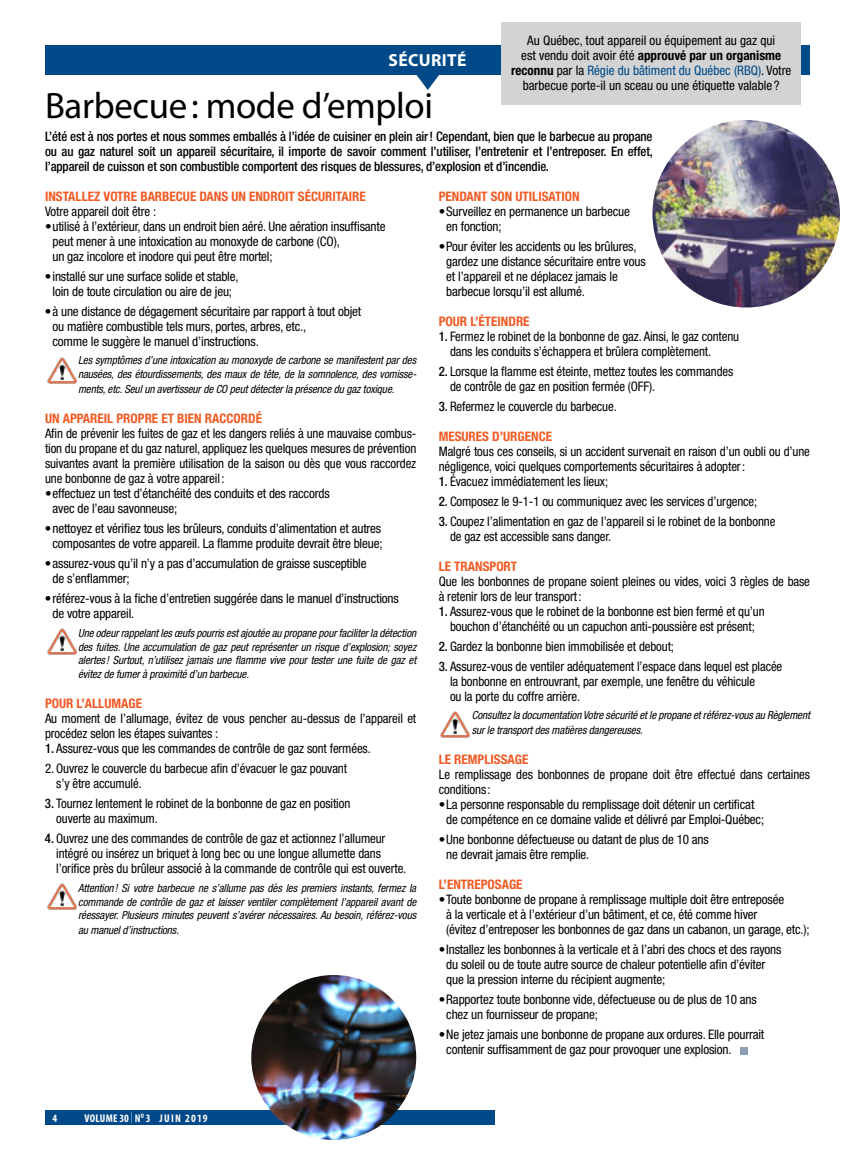
<style>
.page{position:relative;width:855px;height:1170px;background:#fff}
.page>*{position:absolute;margin:0;border:0;box-sizing:border-box;transform-origin:0 0}
.t1{font:36.88px "Myriad Pro";letter-spacing:-.01em;color:#000}
.t2{font:700 17.5px "Myriad Pro";letter-spacing:.02em;color:#fff}
.t3{font:condensed 13.12px/15px "Helvetica Neue";letter-spacing:-.01em;color:#000}
.t4{font:500 condensed 13.12px/15px "Helvetica Neue";letter-spacing:-.01em;color:#000;text-align:justify}
.t5{font:700 condensed 13.12px "Helvetica Neue";color:#f15a24}
.t6{font:italic condensed 11.25px/13.8px "Helvetica Neue";letter-spacing:-.01em;color:#000}
.t7{font:700 condensed 11.25px "Myriad Pro";letter-spacing:.06em;color:#fff}
.s1{font-weight:700}
.s2{color:#004988}
.s3{font-weight:500}
.s4{font-weight:300}
</style>
<div class="page">
<div style="left:45px;top:1110px;width:450px;height:15px;background:#004988"></div>
<svg style="left:45px;top:45px;width:765px;height:45px"></svg>
<div style="left:740px;top:1047px;width:8px;height:7px;background:#8c9fb7"></div>
<div style="left:501px;top:22px;width:300px;height:83px;background:#d1d3d4"></div>
<img style="left:652px;top:120px;width:188px;height:187px;border-radius:94px">
<img style="left:251px;top:975px;width:165px;height:165px;border-radius:82px">
<img style="left:47px;top:357px;width:30px;height:27px">
<img style="left:47px;top:628px;width:30px;height:27px">
<img style="left:440px;top:711px;width:30px;height:27px">
<img style="left:47px;top:883px;width:30px;height:27px">
<p class="t3" style="left:511px;top:33px;width:282px;text-align:center">Au Québec, tout appareil ou équipement au gaz qui<br>est vendu doit avoir été <span class="s1">approuvé par un organisme reconnu</span> par la <span class="s2">Régie du bâtiment du Québec (RBQ)</span>. Votre barbecue porte-il un sceau ou une étiquette valable ?</p>
<h2 class="t2" style="left:389px;top:48px;width:79px">SÉCURITÉ</h2>
<h1 class="t1" style="left:45px;top:83px;width:389px">Barbecue: mode d’emploi</h1>
<p class="t4" style="left:45px;top:128px;width:609px">L’été est à nos portes et nous sommes emballés à l’idée de cuisiner en plein air! Cependant, bien que le barbecue au propane ou au gaz naturel soit un appareil sécuritaire, il importe de savoir comment l’utiliser, l’entretenir et l’entreposer. En effet, l’appareil de cuisson et son combustible comportent des risques de blessures, d’explosion et d’incendie.</p>
<p class="t5" style="left:45px;top:188px;width:322px">INSTALLEZ VOTRE BARBECUE DANS UN ENDROIT SÉCURITAIRE</p>
<p class="t3" style="left:45px;top:203px;width:113px">Votre appareil doit être :</p>
<p class="t3" style="left:52px;top:218px;width:335px;text-indent:-7px">•utilisé à l’extérieur, dans un endroit bien aéré. Une aération insuffisante peut mener à une intoxication au monoxyde de carbone (CO),<br>un gaz incolore et inodore qui peut être mortel;</p>
<p class="t3" style="left:45px;top:268px;width:195px;text-align:center">•installé sur une surface solide et stable, loin de toute circulation ou aire de jeu;</p>
<p class="t3" style="left:52px;top:303px;width:310px;text-indent:-7px">•à une distance de dégagement sécuritaire par rapport à tout objet ou matière combustible tels murs, portes, arbres, etc.,<br>comme le suggère le manuel d’instructions.</p>
<p class="t6" style="left:78px;top:353px;width:340px">Les symptômes d’une intoxication au monoxyde de carbone se manifestent par des nausées, des étourdissements, des maux de tête, de la somnolence, des vomisse-</p>
<p class="t6" style="left:78px;top:382px;width:318px">ments, etc. Seul un avertisseur de CO peut détecter la présence du gaz toxique.</p>
<p class="t5" style="left:45px;top:411px;width:219px">UN APPAREIL PROPRE ET BIEN RACCORDÉ</p>
<p class="t3" style="left:45px;top:426px;width:373px;text-align:justify">Afin de prévenir les fuites de gaz et les dangers reliés à une mauvaise combus&shy;tion du propane et du gaz naturel, appliquez les quelques mesures de prévention suivantes avant la première utilisation de la saison ou dès que vous raccordez une bonbonne de gaz à votre appareil:</p>
<p class="t3" style="left:52px;top:486px;width:279px;text-indent:-7px">•effectuez un test d’étanchéité des conduits et des raccords avec de l’eau savonneuse;</p>
<p class="t3" style="left:45px;top:521px;width:339px;text-align:center">•nettoyez et vérifiez tous les brûleurs, conduits d’alimentation et autres composantes de votre appareil. La flamme produite devrait être bleue;</p>
<p class="t3" style="left:52px;top:556px;width:316px;text-indent:-7px">•assurez-vous qu’il n’y a pas d’accumulation de graisse susceptible de s’enflammer;</p>
<p class="t3" style="left:52px;top:591px;width:348px;text-indent:-7px">•référez-vous à la fiche d’entretien suggérée dans le manuel d’instructions de votre appareil.</p>
<p class="t6" style="left:78px;top:626px;width:340px;text-align:justify">Une odeur rappelant les œufs pourris est ajoutée au propane pour faciliter la détection des fuites. Une accumulation de gaz peut représenter un risque d’explosion; soyez alertes ! Surtout, n’utilisez jamais une flamme vive pour tester une fuite de gaz et évitez de fumer à proximité d’un barbecue.</p>
<p class="t5" style="left:45px;top:696px;width:99px">POUR L’ALLUMAGE</p>
<p class="t3" style="left:45px;top:711px;width:373px">Au moment de l’allumage, évitez de vous pencher au-dessus de l’appareil et procédez selon les étapes suivantes :</p>
<p class="t3" style="left:45px;top:741px;width:327px"><span class="s3">1.</span> Assurez-vous que les commandes de contrôle de gaz sont fermées.</p>
<p class="t3" style="left:56px;top:761px;width:292px;text-indent:-11px">2. Ouvrez le couvercle du barbecue afin d’évacuer le gaz pouvant s’y être accumulé.</p>
<p class="t3" style="left:56px;top:796px;width:296px;text-indent:-11px"><span class="s3">3.</span> Tournez lentement le robinet de la bonbonne de gaz en position ouverte au maximum.</p>
<p class="t3" style="left:56px;top:831px;width:352px;text-indent:-11px"><span class="s3">4.</span> Ouvrez une des commandes de contrôle de gaz et actionnez l’allumeur intégré ou insérez un briquet à long bec ou une longue allumette dans l’orifice près du brûleur associé à la commande de contrôle qui est ouverte.</p>
<p class="t6" style="left:78px;top:881px;width:340px;text-align:justify">Attention! Si votre barbecue ne s’allume pas dès les premiers instants, fermez la commande de contrôle de gaz et laisser ventiler complètement l’appareil avant de réessayer. Plusieurs minutes peuvent s’avérer nécessaires. Au besoin, référez-vous</p>
<p class="t6" style="left:78px;top:923px;width:102px">au manuel d’instructions.</p>
<p class="t5" style="left:439px;top:188px;width:142px">PENDANT SON UTILISATION</p>
<p class="t3" style="left:446px;top:203px;width:185px;text-indent:-7px">•Surveillez en permanence un barbecue en fonction;</p>
<p class="t3" style="left:446px;top:238px;width:201px;text-indent:-7px">•Pour éviter les accidents ou les brûlures, gardez une distance sécuritaire entre vous et l’appareil et ne déplacez jamais le barbecue lorsqu’il est allumé.</p>
<p class="t5" style="left:439px;top:313px;width:92px">POUR L’ÉTEINDRE</p>
<p class="t3" style="left:450px;top:328px;width:291px;text-indent:-11px"><span class="s3">1.</span> Fermez le robinet de la bonbonne de gaz. Ainsi, le gaz contenu dans les conduits s’échappera et brûlera complètement.</p>
<p class="t3" style="left:450px;top:363px;width:285px;text-indent:-11px"><span class="s3">2.</span> Lorsque la flamme est éteinte, mettez toutes les commandes de contrôle de gaz en position fermée (OFF).</p>
<p class="t3" style="left:439px;top:398px;width:180px"><span class="s3">3.</span> Refermez le couvercle du barbecue.</p>
<p class="t5" style="left:439px;top:428px;width:115px">MESURES D’URGENCE</p>
<p class="t3" style="left:439px;top:443px;width:373px">Malgré tous ces conseils, si un accident survenait en raison d’un oubli ou d’une négligence, voici quelques comportements sécuritaires à adopter:</p>
<p class="t3" style="left:439px;top:473px;width:171px"><span class="s3">1.</span> Évacuez immédiatement les lieux;</p>
<p class="t3" style="left:439px;top:493px;width:320px"><span class="s3">2.</span> Composez le 9-1-1 ou communiquez avec les services d’urgence;</p>
<p class="t3" style="left:450px;top:513px;width:327px;text-indent:-11px"><span class="s3">3.</span> Coupez l’alimentation en gaz de l’appareil si le robinet de la bonbonne de gaz est accessible sans danger.</p>
<p class="t5" style="left:439px;top:558px;width:80px">LE TRANSPORT</p>
<p class="t3" style="left:439px;top:573px;width:373px">Que les bonbonnes de propane soient pleines ou vides, voici 3 règles de base à retenir lors de leur transport:</p>
<p class="t3" style="left:439px;top:603px;width:327px;text-align:center"><span class="s3">1.</span> Assurez-vous que le robinet de la bonbonne est bien fermé et qu’un bouchon d’étanchéité ou un capuchon anti-poussière est présent;</p>
<p class="t3" style="left:439px;top:638px;width:237px"><span class="s3">2.</span> Gardez la bonbonne bien immobilisée et debout;</p>
<p class="t3" style="left:450px;top:658px;width:334px;text-indent:-11px"><span class="s3">3.</span> Assurez-vous de ventiler adéquatement l’espace dans lequel est placée la bonbonne en entrouvrant, par exemple, une fenêtre du véhicule<br>ou la porte du coffre arrière.</p>
<p class="t6" style="left:472px;top:708px;width:340px;line-height:15px">Consultez la documentation Votre sécurité et le propane et référez-vous au Règlement sur le transport des matières dangereuses.</p>
<p class="t5" style="left:439px;top:752px;width:91px">LE REMPLISSAGE</p>
<p class="t3" style="left:439px;top:767px;width:373px">Le remplissage des bonbonnes de propane doit être effectué dans certaines conditions :</p>
<p class="t3" style="left:446px;top:797px;width:319px;text-indent:-7px">•La personne responsable du remplissage doit détenir un certificat de compétence en ce domaine valide et délivré par Emploi-Québec;</p>
<p class="t3" style="left:446px;top:832px;width:264px;text-indent:-7px">•Une bonbonne défectueuse ou datant de plus de 10 ans ne devrait jamais être remplie.</p>
<p class="t5" style="left:439px;top:877px;width:85px">L’ENTREPOSAGE</p>
<p class="t3" style="left:446px;top:892px;width:365px;text-indent:-7px">•Toute bonbonne de propane à remplissage multiple doit être entreposée<br>à la verticale et à l’extérieur d’un bâtiment, et ce, été comme hiver<br>(évitez d’entreposer les bonbonnes de gaz dans un cabanon, un garage, etc.);</p>
<p class="t3" style="left:446px;top:942px;width:337px;text-indent:-7px">•Installez les bonbonnes à la verticale et à l’abri des chocs et des rayons du soleil ou de toute autre source de chaleur potentielle afin d’éviter que la pression interne du récipient augmente;</p>
<p class="t3" style="left:446px;top:992px;width:312px;text-indent:-7px">•Rapportez toute bonbonne vide, défectueuse ou de plus de 10 ans chez un fournisseur de propane;</p>
<p class="t3" style="left:446px;top:1027px;width:320px;text-indent:-7px">•Ne jetez jamais une bonbonne de propane aux ordures. Elle pourrait contenir suffisamment de gaz pour provoquer une explosion.</p>
<p class="t7" style="left:52px;top:1112px;width:6px">4</p>
<p class="t7" style="left:85px;top:1112px;width:125px">VOLUME 30 <span class="s4">|</span> N<sup>O</sup> 3 JUIN 2019</p>
</div>
